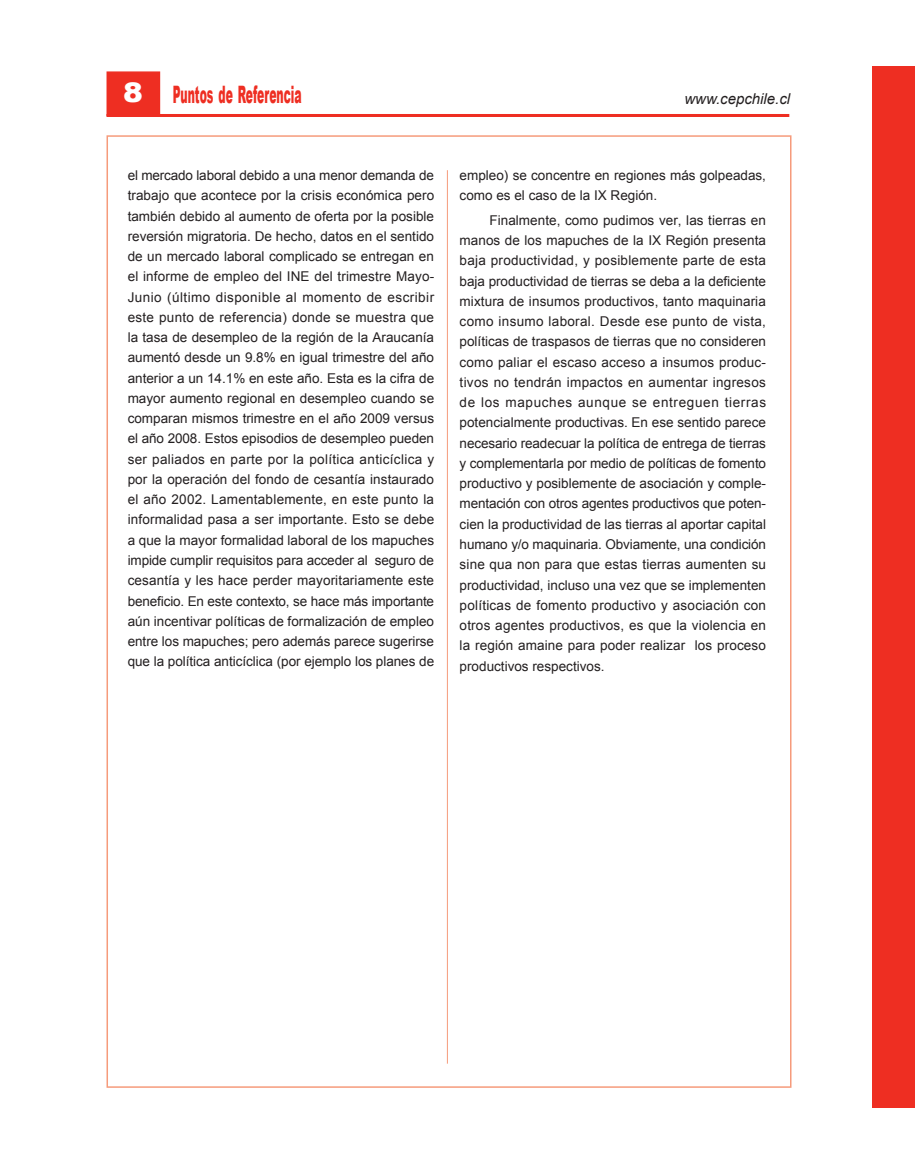
<style>
.page{position:relative;width:915px;height:1170px;background:#fff}
.page>*{position:absolute;margin:0;border:0;box-sizing:border-box;transform-origin:0 0}
.t1{font:900 24px "Arial";color:#ee2e22;scale:.45 1}
.t2{font:italic 15px "Arial";color:#231f20}
._07_texto_general{font:13.5px/20.2px "Arial";color:#231f20;text-align:justify}
.s1{font-size:27px;color:#fff}
</style>
<div class="page">
<div style="left:106px;top:71px;width:54px;height:45px;background:#ee2e22;border:2px solid #ee2e22"></div>
<div style="left:106px;top:135px;width:685px;height:952px;background:#fff;border:2px solid #f69b7b"></div>
<hr style="left:106px;top:114px;width:683px;height:3px;background:#ee2e22">
<hr style="left:447px;top:170px;width:1px;height:893px;background:#f69b7b">
<div style="left:872px;top:66px;width:42px;height:1041px;background:#ee2e22"></div>
<h1 class="t1" style="left:123px;top:77px;width:398px"><span class="s1">8</span> Puntos de Referencia</h1>
<p class="t2" style="left:684px;top:89px;width:107px">www.cepchile.cl</p>
<p class="_07_texto_general" style="left:128px;top:165px;width:308px">el mercado laboral debido a una menor demanda de trabajo que acontece por la crisis económica pero también debido al aumento de oferta por la posible reversión migratoria. De hecho, datos en el sentido de un mercado laboral complicado se entregan en el informe de empleo del INE del trimestre Mayo-Junio (último disponible al momento de escribir este punto de referencia) donde se muestra que la tasa de desempleo de la región de la Araucanía aumentó desde un 9.8% en igual trimestre del año anterior a un 14.1% en este año. Esta es la cifra de mayor aumento regional en desempleo cuando se comparan mismos trimestre en el año 2009 versus el año 2008. Estos episodios de desempleo pueden ser paliados en parte por la política anticíclica y por la operación del fondo de cesantía instaurado el año 2002. Lamentablemente, en este punto la informalidad pasa a ser importante. Esto se debe a que la mayor formalidad laboral de los mapuches impide cumplir requisitos para acceder al seguro de cesantía y les hace perder mayoritariamente este beneficio. En este contexto, se hace más importante aún incentivar políticas de formalización de empleo entre los mapuches; pero además parece sugerirse que la política anticíclica (por ejemplo los planes de</p>
<p class="_07_texto_general" style="left:459px;top:165px;width:308px">empleo) se concentre en regiones más golpeadas, como es el caso de la IX Región.</p>
<p class="_07_texto_general" style="left:459px;top:210px;width:308px;text-indent:30px">Finalmente, como pudimos ver, las tierras en manos de los mapuches de la IX Región presenta baja productividad, y posiblemente parte de esta baja productividad de tierras se deba a la deficiente mixtura de insumos productivos, tanto maquinaria como insumo laboral. Desde ese punto de vista, políticas de traspasos de tierras que no consideren como paliar el escaso acceso a insumos produc&shy;tivos no tendrán impactos en aumentar ingresos de los mapuches aunque se entreguen tierras potencialmente productivas. En ese sentido parece necesario readecuar la política de entrega de tierras y complementarla por medio de políticas de fomento productivo y posiblemente de asociación y comple&shy;mentación con otros agentes productivos que poten&shy;cien la productividad de las tierras al aportar capital humano y/o maquinaria. Obviamente, una condición sine qua non para que estas tierras aumenten su productividad, incluso una vez que se implementen políticas de fomento productivo y asociación con otros agentes productivos, es que la violencia en la región amaine para poder realizar los proceso productivos respectivos.</p>
</div>
